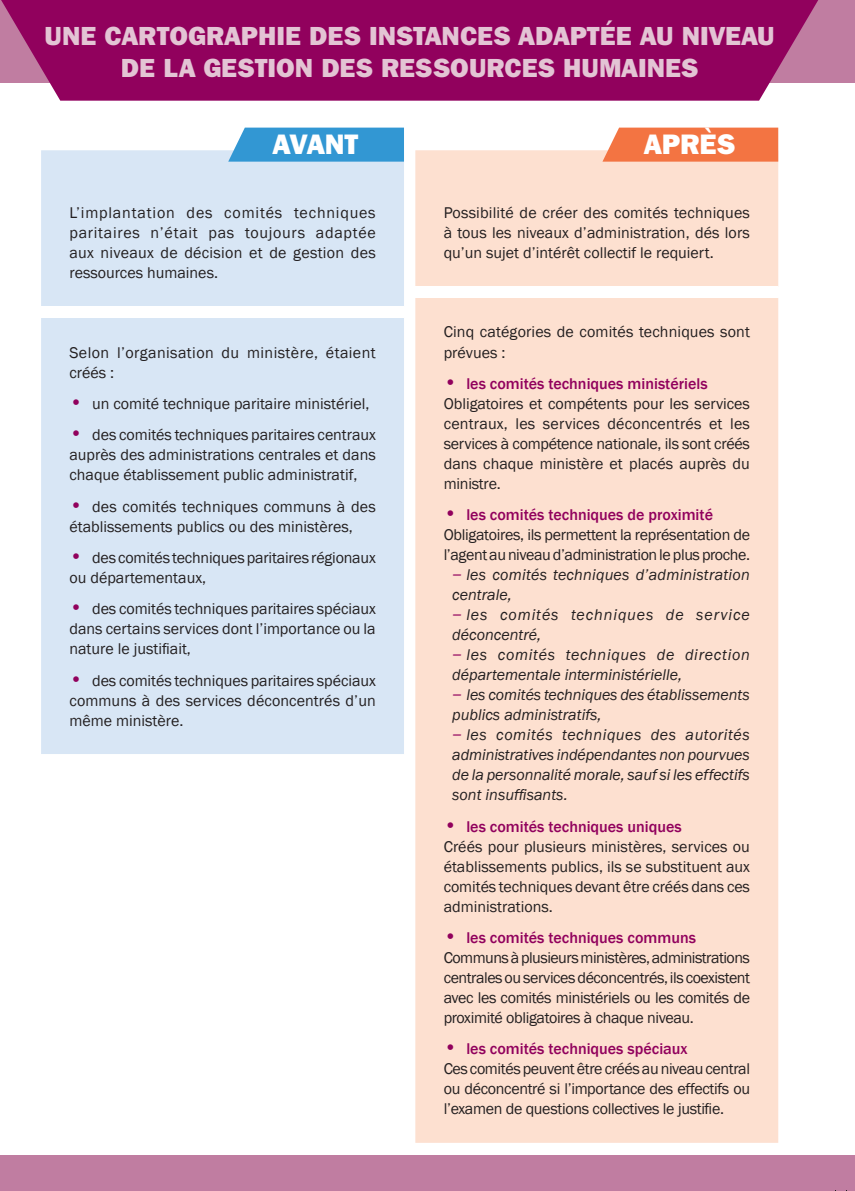
<style>
.page{position:relative;width:855px;height:1191px;background:#fff}
.page>*{position:absolute;margin:0;border:0;box-sizing:border-box;transform-origin:0 0}
.t1{font:800 28px "Franklin Gothic IT Cby BT";color:#fff}
.t2{font:800 26px/32px "Franklin Gothic IT Cby BT";color:#e3c4d4;text-align:center}
.t3{font:16px/20px "Franklin Gothic";color:#231f20;text-align:justify}
.t4{font:italic 16px/20px "Franklin Gothic";color:#231f20}
.t5{font:16px/20px "Franklin Gothic";letter-spacing:-.02em;color:#231f20}
.t6{font:16px/20px "Franklin Gothic";letter-spacing:-.03em;color:#231f20}
.t7{font:16px/20px "Franklin Gothic";letter-spacing:.025em;color:#231f20}
.t8{font:italic 16px/20px "Franklin Gothic";letter-spacing:.055em;color:#231f20}
.s1{font-size:20px;color:#91015d}
.s2{font-weight:500;color:#91015d}
</style>
<div class="page">
<div style="left:0;top:0;width:855px;height:82px;background:#c07da1"></div>
<div style="left:0;top:1155px;width:855px;height:36px;background:#c07da1"></div>
<div style="left:41px;top:150px;width:363px;height:604px;background:#d8e6f5"></div>
<div style="left:41px;top:306px;width:363px;height:12px;background:#fff"></div>
<div style="left:415px;top:150px;width:363px;height:992px;background:#fde0d0"></div>
<div style="left:415px;top:286px;width:363px;height:12px;background:#fff"></div>
<svg style="left:0;top:0;width:835px;height:101px;background:#9a186b"></svg>
<div style="left:46px;top:20px;width:729px;height:25px;background:#91015d"></div>
<div style="left:122px;top:58px;width:576px;height:19px;background:#91015d"></div>
<svg style="left:228px;top:128px;width:176px;height:34px;background:#3d9cd5"></svg>
<svg style="left:602px;top:128px;width:176px;height:34px;background:#f37b4c"></svg>
<h2 class="t2" style="left:45px;top:22px;width:732px">UNE CARTOGRAPHIE DES INSTANCES ADAPTÉE AU NIVEAU<br>DE LA GESTION DES RESSOURCES HUMAINES</h2>
<h1 class="t1" style="left:273px;top:134px;width:87px">AVANT</h1>
<h1 class="t1" style="left:644px;top:134px;width:93px">APRÈS</h1>
<h1 class="t1" style="left:273px;top:148px;width:87px">AVANT</h1>
<h1 class="t1" style="left:644px;top:148px;width:93px">APRÈS</h1>
<p class="t3" style="left:69px;top:203px;width:308px">L’implantation des comités techniques paritaires n’était pas toujours adaptée aux niveaux de décision et de gestion des ressources humaines.</p>
<p class="t3" style="left:444px;top:203px;width:308px">Possibilité de créer des comités techniques à tous les niveaux d’administration, dés lors qu’un sujet d’intérêt collectif le requiert.</p>
<p class="t7" style="left:69px;top:342px;width:308px">Selon l’organisation du ministère, étaient créés :</p>
<p class="t3" style="left:69px;top:393px;width:301px"><span class="s1">•</span> un comité technique paritaire ministériel,</p>
<p class="t3" style="left:69px;top:424px;width:308px"><span class="s1">•</span> des comités techniques paritaires centraux auprès des administrations centrales et dans chaque établissement public administratif,</p>
<p class="t3" style="left:69px;top:496px;width:308px"><span class="s1">•</span> des comités techniques communs à des établissements publics ou des ministères,</p>
<p class="t3" style="left:69px;top:547px;width:308px"><span class="s1">•</span> des comités techniques paritaires régionaux ou départementaux,</p>
<p class="t3" style="left:69px;top:598px;width:308px"><span class="s1">•</span> des comités techniques paritaires spéciaux dans certains services dont l’importance ou la nature le justifiait,</p>
<p class="t3" style="left:69px;top:670px;width:308px"><span class="s1">•</span> des comités techniques paritaires spéciaux communs à des services déconcentrés d’un même ministère.</p>
<p class="t3" style="left:444px;top:322px;width:308px">Cinq catégories de comités techniques sont prévues :</p>
<p class="t3" style="left:444px;top:373px;width:308px;text-align:left"><span class="s1">•</span> <span class="s2">les comités techniques ministériels </span>Obligatoires et compétents pour les services centraux, les services déconcentrés et les services à compétence nationale, ils sont créés dans chaque ministère et placés auprès du ministre.</p>
<p class="t5" style="left:444px;top:504px;width:308px"><span class="s1">•</span> <span class="s2">les comités techniques de proximité<br></span>Obligatoires, ils permettent la représentation de l’agent au niveau d’administration le plus proche.</p>
<p class="t4" style="left:452px;top:564px;width:299px"><span class="s1">–</span> les comités techniques d’administration centrale,</p>
<p class="t8" style="left:452px;top:604px;width:299px"><span class="s1">–</span> les comités techniques de service déconcentré,</p>
<p class="t4" style="left:452px;top:644px;width:299px"><span class="s1">–</span> les comités techniques de direction départementale interministérielle,</p>
<p class="t4" style="left:452px;top:684px;width:299px"><span class="s1">–</span> les comités techniques des établissements publics administratifs,</p>
<p class="t4" style="left:452px;top:724px;width:299px;text-align:justify"><span class="s1">–</span> les comités techniques des autorités administratives indépendantes non pourvues de la personnalité morale, sauf si les effectifs sont insuffisants.</p>
<p class="t3" style="left:444px;top:816px;width:308px;text-align:left"><span class="s1">•</span> <span class="s2">les comités techniques uniques<br></span>Créés pour plusieurs ministères, services ou établissements publics, ils se substituent aux comités techniques devant être créés dans ces administrations.</p>
<p class="t6" style="left:444px;top:927px;width:308px"><span class="s1">•</span> <span class="s2">les comités techniques communs </span>Communs à plusieurs ministères, administrations centrales ou services déconcentrés, ils coexistent avec les comités ministériels ou les comités de proximité obligatoires à chaque niveau.</p>
<p class="t5" style="left:444px;top:1038px;width:308px"><span class="s1">•</span> <span class="s2">les comités techniques spéciaux<br></span>Ces comités peuvent être créés au niveau central ou déconcentré si l’importance des effectifs ou l’examen de questions collectives le justifie.</p>
</div>
